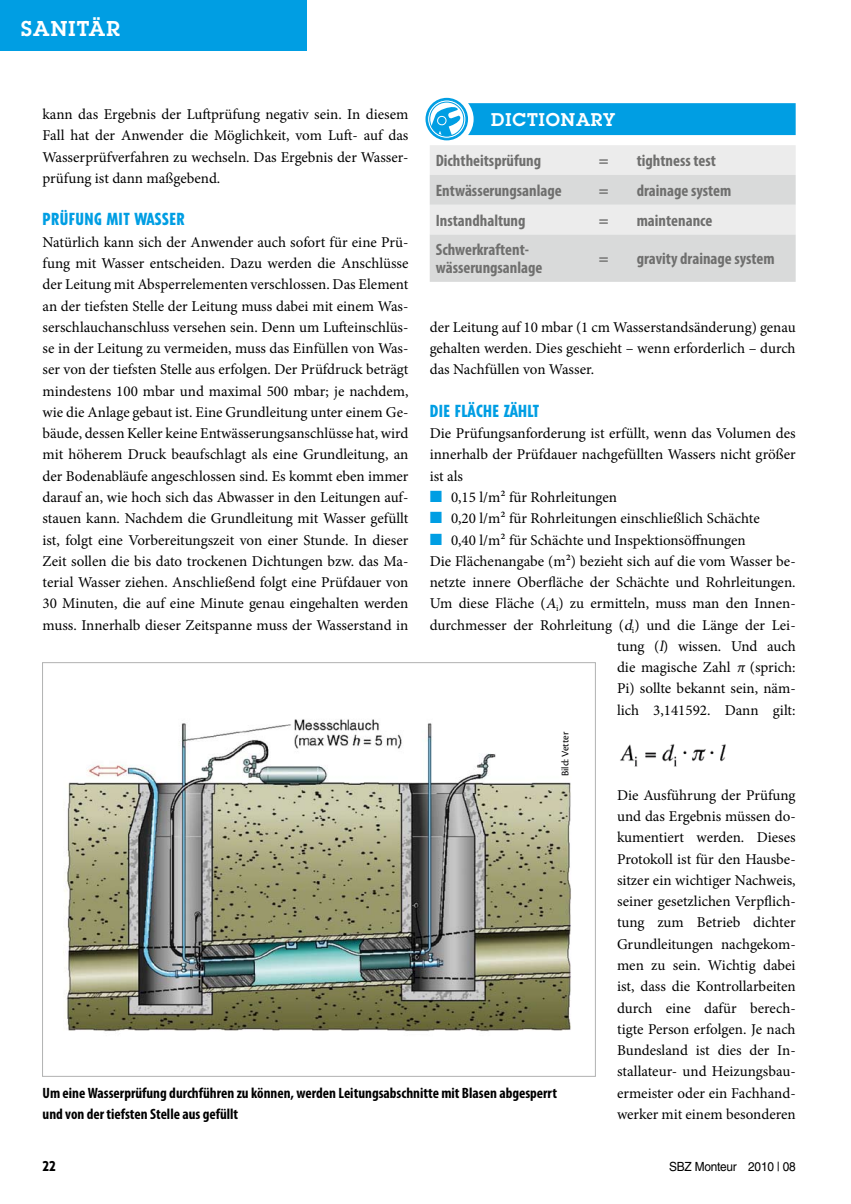
<style>
.page{position:relative;width:851px;height:1204px;background:#fff}
.page>*{position:absolute;margin:0;border:0;box-sizing:border-box;transform-origin:0 0}
.t1{font:600 21px "Lubalin Graph Std";letter-spacing:.05em;color:#fff}
.t2{font:600 18px "Lubalin Graph Std";color:#fff}
.t3{font:700 condensed 16.5px/18px "Myriad Pro";color:#6f6f6e}
.t4{font:800 condensed 16.5px "Tempo Std";letter-spacing:.03em;color:#009ee3}
.t5{font:15px/21.3px "Minion Pro";color:#000;text-align:justify}
.t6{font:700 condensed 15px/21.3px "Myriad Pro";color:#000}
.t7{font:800 condensed 13.5px "Tempo Std";color:#000}
.t8{font:12.6px "Helvetica LT Std";letter-spacing:-.02em;color:#000;scale:.94 1}
.t9{font:10.5px "Cronos Pro";letter-spacing:-.005em;color:#000}
.s1{color:#009ee3}
.s2{font-style:italic}
</style>
<div class="page">
<img style="left:63px;top:719px;width:508px;height:313px">
<div style="left:426px;top:99px;width:40px;height:40px;background:#07a0e3;border-radius:50%"></div>
<div style="left:425px;top:98px;width:43px;height:42px;border:3px solid #009ee3;border-radius:50%"></div>
<svg style="left:427px;top:100px;width:39px;height:38px"></svg>
<div style="left:427px;top:100px;width:39px;height:38px;border:1px solid #009ee3;border-radius:50%"></div>
<svg style="left:429px;top:106px;width:32px;height:30px"></svg>
<div style="left:429px;top:102px;width:35px;height:34px;border:1px solid #009ee3;border-radius:50%"></div>
<div style="left:468px;top:103px;width:327px;height:32px;background:#009ee3"></div>
<svg style="left:430px;top:145px;width:365px;height:137px;background:#e1e1e1"></svg>
<img style="left:620px;top:744px;width:106px;height:22px">
<div style="left:0;top:0;width:306px;height:51px;background:#009ee3"></div>
<h1 class="t1" style="left:21px;top:15px;width:100px">SANITÄR</h1>
<p class="t5" style="left:43px;top:104px;width:367px">kann das Ergebnis der Luftprüfung negativ sein. In diesem Fall hat der Anwender die Möglichkeit, vom Luft- auf das Wasserprüfverfahren zu wechseln. Das Ergebnis der Wasser&shy;prüfung ist dann maßgebend.</p>
<p class="t4" style="left:43px;top:209px;width:143px">PRÜFUNG MIT WASSER</p>
<p class="t5" style="left:43px;top:231px;width:367px">Natürlich kann sich der Anwender auch sofort für eine Prü&shy;fung mit Wasser entscheiden. Dazu werden die Anschlüsse der Leitung mit Absperrelementen verschlossen. Das Element an der tiefsten Stelle der Leitung muss dabei mit einem Was&shy;serschlauchanschluss versehen sein. Denn um Lufteinschlüs&shy;se in der Leitung zu vermeiden, muss das Einfüllen von Was&shy;ser von der tiefsten Stelle aus erfolgen. Der Prüfdruck beträgt mindestens 100 mbar und maximal 500 mbar; je nachdem, wie die Anlage gebaut ist. Eine Grundleitung unter einem Ge&shy;bäude, dessen Keller keine Entwässerungsanschlüsse hat, wird mit höherem Druck beaufschlagt als eine Grundleitung, an der Bodenabläufe angeschlossen sind. Es kommt eben immer darauf an, wie hoch sich das Abwasser in den Leitungen auf&shy;stauen kann. Nachdem die Grundleitung mit Wasser gefüllt ist, folgt eine Vorbereitungszeit von einer Stunde. In dieser Zeit sollen die bis dato trockenen Dichtungen bzw. das Ma&shy;terial Wasser ziehen. Anschließend folgt eine Prüfdauer von 30 Minuten, die auf eine Minute genau eingehalten werden muss. Innerhalb dieser Zeitspanne muss der Wasserstand in</p>
<p class="t2" style="left:491px;top:107px;width:85px">DICTIONAR</p>
<p class="t2" style="left:603px;top:107px;width:14px">Y</p>
<p class="t3" style="left:435px;top:151px;width:107px">Dichtheitsprüfung</p>
<p class="t3" style="left:599px;top:151px;width:11px">=</p>
<p class="t3" style="left:636px;top:151px;width:81px">tightness test</p>
<p class="t3" style="left:435px;top:181px;width:127px">Entwässerungsanlage</p>
<p class="t3" style="left:599px;top:181px;width:11px">=</p>
<p class="t3" style="left:636px;top:181px;width:96px">drainage system</p>
<p class="t3" style="left:435px;top:211px;width:91px">Instandhaltung</p>
<p class="t3" style="left:599px;top:211px;width:11px">=</p>
<p class="t3" style="left:636px;top:211px;width:77px">maintenance</p>
<p class="t3" style="left:435px;top:240px;width:108px">Schwerkraftent&shy;wässerungsanlage</p>
<p class="t3" style="left:599px;top:249px;width:11px">=</p>
<p class="t3" style="left:636px;top:249px;width:139px">gravity drainage system</p>
<p class="t5" style="left:429px;top:316px;width:367px">der Leitung auf 10 mbar (1 cm Wasserstandsänderung) genau gehalten werden. Dies geschieht – wenn erforderlich – durch das Nachfüllen von Wasser.</p>
<p class="t4" style="left:429px;top:400px;width:111px">DIE FLÄCHE ZÄHLT</p>
<p class="t5" style="left:429px;top:423px;width:367px">Die Prüfungsanforderung ist erfüllt, wenn das Volumen des innerhalb der Prüfdauer nachgefüllten Wassers nicht größer ist als</p>
<p class="t5" style="left:429px;top:486px;width:189px"><span class="s1">■</span> 0,15 l/m² für Rohrleitungen</p>
<p class="t5" style="left:429px;top:508px;width:331px"><span class="s1">■</span> 0,20 l/m² für Rohrleitungen einschließlich Schächte</p>
<p class="t5" style="left:429px;top:529px;width:317px"><span class="s1">■</span> 0,40 l/m² für Schächte und Inspektionsöffnungen</p>
<p class="t5" style="left:429px;top:550px;width:367px">Die Flächenangabe (m²) bezieht sich auf die vom Wasser be-</p>
<p class="t5" style="left:429px;top:571px;width:367px">netzte innere Oberfläche der Schächte und Rohrleitungen.</p>
<p class="t5" style="left:429px;top:593px;width:367px">Um diese Fläche (<span class="s2">A</span><sub>i</sub>) zu ermitteln, muss man den Innen-</p>
<p class="t5" style="left:429px;top:614px;width:367px">durchmesser der Rohrleitung (<span class="s2">d</span><sub>i</sub>) und die Länge der Lei-</p>
<p class="t5" style="left:617px;top:635px;width:180px">tung (<span class="s2">l</span>) wissen. Und auch</p>
<p class="t5" style="left:617px;top:656px;width:180px">die magische Zahl <span class="s2">π</span> (sprich:</p>
<p class="t5" style="left:617px;top:678px;width:180px">Pi) sollte bekannt sein, näm-</p>
<p class="t5" style="left:617px;top:699px;width:180px">lich 3,141592. Dann gilt:</p>
<p class="t9" style="left:559px;top:776px;width:46px;rotate:-90deg">Bild: Vetter</p>
<p class="t6" style="left:43px;top:1081px;width:516px">Um eine Wasserprüfung durchführen zu können, werden Leitungsabschnitte mit Blasen abgesperrt und von der tiefsten Stelle aus gefüllt</p>
<p class="t5" style="left:617px;top:784px;width:180px">Die Ausführung der Prüfung und das Ergebnis müssen do&shy;kumentiert werden. Dieses Protokoll ist für den Hausbe&shy;sitzer ein wichtiger Nachweis, seiner gesetzlichen Verpflich&shy;tung zum Betrieb dichter Grundleitungen nachgekom&shy;men zu sein. Wichtig dabei ist, dass die Kontrollarbeiten durch eine dafür berech&shy;tigte Person erfolgen. Je nach Bundesland ist dies der In&shy;stallateur- und Heizungsbau&shy;ermeister oder ein Fachhand&shy;werker mit einem besonderen</p>
<p class="t7" style="left:43px;top:1157px;width:14px">22</p>
<p class="t8" style="left:669px;top:1158px;width:136px">SBZ Monteur 2010 | 08</p>
</div>
